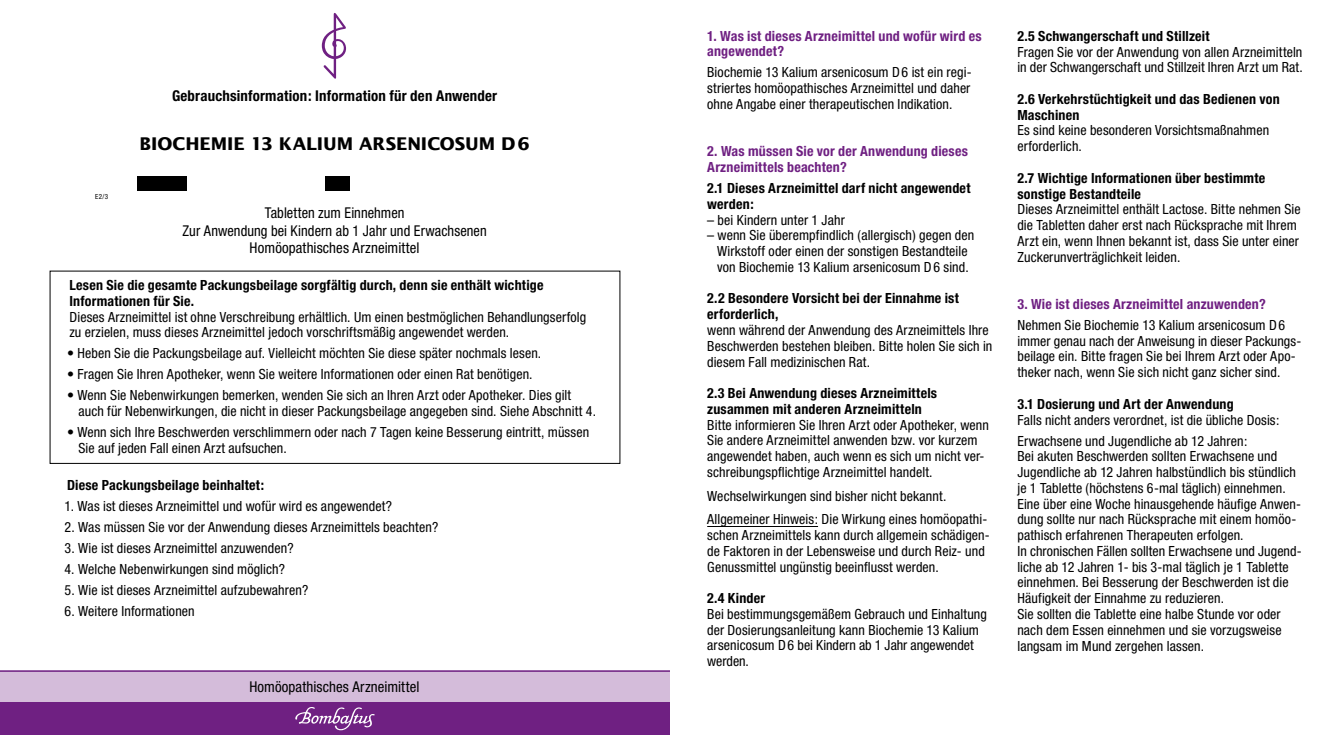
<style>
.page{position:relative;width:1340px;height:735px;background:#fff}
.page>*{position:absolute;margin:0;border:0;box-sizing:border-box;transform-origin:0 0}
.t1{font:700 17.5px "Lucida Sans";letter-spacing:-.005em;color:#000}
.t2{font:condensed 14.88px/17.5px "Helvetica Neue";letter-spacing:.005em;color:#000;text-align:center}
.t3{font:700 condensed 14.88px "Helvetica Neue";letter-spacing:.01em;color:#000}
.t4{font:condensed 14px/15.8px "Helvetica Neue";letter-spacing:.005em;color:#000}
.t5{font:700 condensed 14px/15.8px "Helvetica Neue";letter-spacing:.015em;color:#000}
.t6{font:700 condensed 14px/15.8px "Helvetica Neue";letter-spacing:.015em;color:#6f2082}
.t7{font:condensed 7px "Helvetica Neue";color:#000}
</style>
<div class="page">
<div style="left:0;top:670px;width:670px;height:41px;background:#d4bcda"></div>
<div style="left:0;top:702px;width:670px;height:32px;background:#6f2082"></div>
<svg style="left:295px;top:707px;width:80px;height:23px"></svg>
<hr style="left:0;top:670px;width:670px;height:1px;background:#6f2082">
<svg style="left:322px;top:13px;width:24px;height:66px"></svg>
<div style="left:325px;top:176px;width:25px;height:15px;background:#000"></div>
<div style="left:137px;top:176px;width:49px;height:15px;background:#000"></div>
<hr style="left:707px;top:526px;width:111px;height:1px;background:#000">
<p class="t7" style="left:95px;top:192px;width:14px">E2/3</p>
<p class="t3" style="left:172px;top:87px;width:326px">Gebrauchsinformation: Information für den Anwender</p>
<p class="t1" style="left:139px;top:133px;width:392px">BIOCHEMIE 13 KALIUM ARSENICOSUM D6</p>
<p class="t2" style="left:182px;top:204px;width:306px">Tabletten zum Einnehmen<br>Zur Anwendung bei Kindern ab 1 Jahr und Erwachsenen<br>Homöopathisches Arzneimittel</p>
<p class="t5" style="left:69px;top:277px;width:475px">Lesen Sie die gesamte Packungsbeilage sorgfältig durch, denn sie enthält wichtige<br>Informationen für Sie.</p>
<p class="t4" style="left:69px;top:308px;width:518px">Dieses Arzneimittel ist ohne Verschreibung erhältlich. Um einen bestmöglichen Behandlungserfolg zu erzielen, muss dieses Arzneimittel jedoch vorschriftsmäßig angewendet werden.</p>
<p class="t4" style="left:67px;top:345px;width:476px">• Heben Sie die Packungsbeilage auf. Vielleicht möchten Sie diese später nochmals lesen.</p>
<p class="t4" style="left:67px;top:366px;width:467px">• Fragen Sie Ihren Apotheker, wenn Sie weitere Informationen oder einen Rat benötigen.</p>
<p class="t4" style="left:78px;top:387px;width:519px;text-indent:-11px">• Wenn Sie Nebenwirkungen bemerken, wenden Sie sich an Ihren Arzt oder Apotheker. Dies gilt auch für Nebenwirkungen, die nicht in dieser Packungsbeilage angegeben sind. Siehe Abschnitt 4.</p>
<p class="t4" style="left:78px;top:424px;width:512px;text-indent:-11px">• Wenn sich Ihre Beschwerden verschlimmern oder nach 7 Tagen keine Besserung eintritt, müssen<br>Sie auf jeden Fall einen Arzt aufsuchen.</p>
<p class="t5" style="left:67px;top:476px;width:199px">Diese Packungsbeilage beinhaltet:</p>
<p class="t4" style="left:64px;top:497px;width:329px">1. Was ist dieses Arzneimittel und wofür wird es angewendet?</p>
<p class="t4" style="left:64px;top:518px;width:375px">2. Was müssen Sie vor der Anwendung dieses Arzneimittels beachten?</p>
<p class="t4" style="left:64px;top:539px;width:231px">3. Wie ist dieses Arzneimittel anzuwenden?</p>
<p class="t4" style="left:64px;top:560px;width:222px">4. Welche Nebenwirkungen sind möglich?</p>
<p class="t4" style="left:64px;top:581px;width:245px">5. Wie ist dieses Arzneimittel aufzubewahren?</p>
<p class="t4" style="left:64px;top:602px;width:132px">6. Weitere Informationen</p>
<p class="t2" style="left:249px;top:677px;width:171px">Homöopathisches Arzneimittel</p>
<p class="t6" style="left:707px;top:28px;width:276px">1. Was ist dieses Arzneimittel und wofür wird es angewendet?</p>
<p class="t4" style="left:707px;top:64px;width:266px;text-align:justify">Biochemie 13 Kalium arsenicosum D6 ist ein regi&shy;striertes homöopathisches Arzneimittel und daher ohne Angabe einer therapeutischen Indikation.</p>
<p class="t6" style="left:707px;top:143px;width:262px">2. Was müssen Sie vor der Anwendung dieses<br>Arzneimittels beachten?</p>
<p class="t5" style="left:707px;top:180px;width:265px">2.1 Dieses Arzneimittel darf nicht angewendet werden:</p>
<p class="t4" style="left:707px;top:211px;width:139px">– bei Kindern unter 1 Jahr</p>
<p class="t4" style="left:707px;top:227px;width:268px;text-align:center">– wenn Sie überempfindlich (allergisch) gegen den<br>Wirkstoff oder einen der sonstigen Bestandteile von Biochemie 13 Kalium arsenicosum D6 sind.</p>
<p class="t5" style="left:707px;top:290px;width:253px">2.2 Besondere Vorsicht bei der Einnahme ist erforderlich,</p>
<p class="t4" style="left:707px;top:322px;width:287px">wenn während der Anwendung des Arzneimittels Ihre<br>Beschwerden bestehen bleiben. Bitte holen Sie sich in diesem Fall medizinischen Rat.</p>
<p class="t5" style="left:707px;top:385px;width:231px">2.3 Bei Anwendung dieses Arzneimittels zusammen mit anderen Arzneimitteln</p>
<p class="t4" style="left:707px;top:416px;width:283px">Bitte informieren Sie Ihren Arzt oder Apotheker, wenn Sie andere Arzneimittel anwenden bzw. vor kurzem angewendet haben, auch wenn es sich um nicht ver&shy;schreibungspflichtige Arzneimittel handelt.</p>
<p class="t4" style="left:707px;top:483px;width:281px;line-height:23.6px">Wechselwirkungen sind bisher nicht bekannt.<br>Allgemeiner Hinweis: Die Wirkung eines homöopathi-</p>
<p class="t4" style="left:707px;top:526px;width:284px">schen Arzneimittels kann durch allgemein schädigen&shy;de Faktoren in der Lebensweise und durch Reiz- und<br>Genussmittel ungünstig beeinflusst werden.</p>
<p class="t5" style="left:707px;top:589px;width:59px">2.4 Kinder</p>
<p class="t4" style="left:707px;top:605px;width:281px">Bei bestimmungsgemäßem Gebrauch und Einhaltung der Dosierungsanleitung kann Biochemie 13 Kalium arsenicosum D6 bei Kindern ab 1 Jahr angewendet werden.</p>
<p class="t5" style="left:1017px;top:28px;width:194px">2.5 Schwangerschaft und Stillzeit</p>
<p class="t4" style="left:1017px;top:44px;width:287px">Fragen Sie vor der Anwendung von allen Arzneimitteln in der Schwangerschaft und Stillzeit Ihren Arzt um Rat.</p>
<p class="t5" style="left:1017px;top:91px;width:264px">2.6 Verkehrstüchtigkeit und das Bedienen von<br>Maschinen</p>
<p class="t4" style="left:1017px;top:122px;width:253px">Es sind keine besonderen Vorsichtsmaßnahmen erforderlich.</p>
<p class="t5" style="left:1017px;top:170px;width:249px">2.7 Wichtige Informationen über bestimmte sonstige Bestandteile</p>
<p class="t4" style="left:1017px;top:201px;width:285px">Dieses Arzneimittel enthält Lactose. Bitte nehmen Sie die Tabletten daher erst nach Rücksprache mit Ihrem Arzt ein, wenn Ihnen bekannt ist, dass Sie unter einer Zuckerunverträglichkeit leiden.</p>
<p class="t6" style="left:1017px;top:296px;width:250px">3. Wie ist dieses Arzneimittel anzuwenden?</p>
<p class="t4" style="left:1017px;top:317px;width:285px">Nehmen Sie Biochemie 13 Kalium arsenicosum D6 immer genau nach der Anweisung in dieser Packungs&shy;beilage ein. Bitte fragen Sie bei Ihrem Arzt oder Apo&shy;theker nach, wenn Sie sich nicht ganz sicher sind.</p>
<p class="t5" style="left:1017px;top:395px;width:218px">3.1 Dosierung und Art der Anwendung</p>
<p class="t4" style="left:1017px;top:408px;width:264px;line-height:21px">Falls nicht anders verordnet, ist die übliche Dosis:<br>Erwachsene und Jugendliche ab 12 Jahren:</p>
<p class="t4" style="left:1017px;top:448px;width:286px">Bei akuten Beschwerden sollten Erwachsene und Jugendliche ab 12 Jahren halbstündlich bis stündlich je 1 Tablette (höchstens 6-mal täglich) einnehmen.<br>Eine über eine Woche hinausgehende häufige Anwen&shy;dung sollte nur nach Rücksprache mit einem homöo&shy;pathisch erfahrenen Therapeuten erfolgen.<br>In chronischen Fällen sollten Erwachsene und Jugend&shy;liche ab 12 Jahren 1- bis 3-mal täglich je 1 Tablette einnehmen. Bei Besserung der Beschwerden ist die Häufigkeit der Einnahme zu reduzieren.<br>Sie sollten die Tablette eine halbe Stunde vor oder nach dem Essen einnehmen und sie vorzugsweise langsam im Mund zergehen lassen.</p>
</div>
